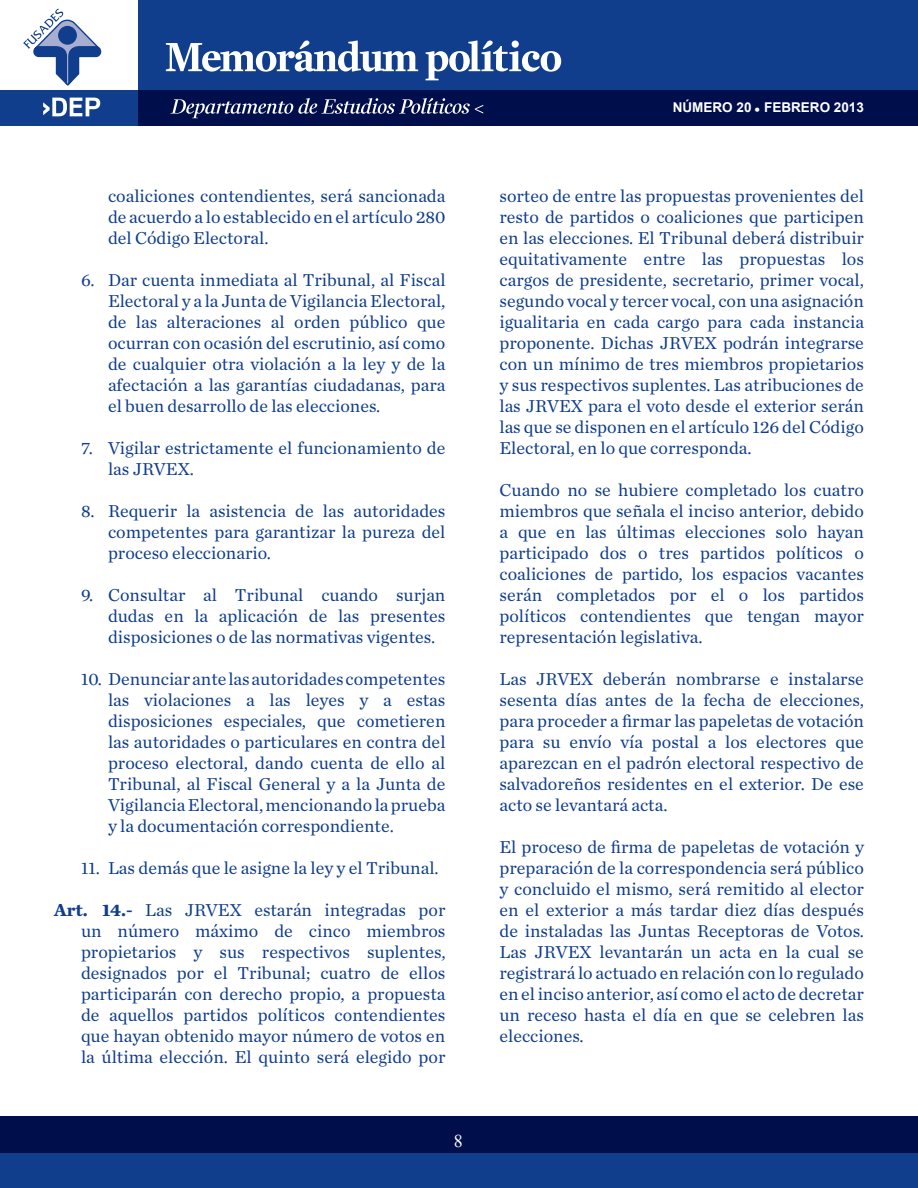
<style>
.page{position:relative;width:918px;height:1188px;background:#fff}
.page>*{position:absolute;margin:0;border:0;box-sizing:border-box;transform-origin:0 0}
.t1{font:18px/21px "Chronicle Text G1";color:#103d8c;text-align:justify}
.t2{font:18px "Times New Roman";color:#fff}
.t3{font:700 13.5px "Arial";color:#fff}
.s1{font-weight:700}
</style>
<div class="page">
<div style="left:138px;top:0;width:780px;height:126px;background:#103d8c"></div>
<svg style="left:166px;top:40px;width:395px;height:40px"></svg>
<svg style="left:0;top:90px;width:918px;height:36px;fill:#010e4c"></svg>
<svg style="left:170px;top:98px;width:313px;height:20px"></svg>
<svg style="left:43px;top:98px;width:57px;height:18px"></svg>
<svg style="left:23px;top:9px;width:79px;height:77px"></svg>
<div style="left:0;top:1116px;width:918px;height:72px;background:#103d8c"></div>
<div style="left:0;top:1116px;width:918px;height:37px;background:#010e4c"></div>
<svg style="left:755px;top:107px;width:4px;height:5px"></svg>
<p class="t1" style="left:108px;top:185px;width:339px">coaliciones contendientes, será sancionada de acuerdo a lo establecido en el artículo 280 del Código Electoral.</p>
<p class="t1" style="left:108px;top:269px;width:339px;text-indent:-27px">6. Dar cuenta inmediata al Tribunal, al Fiscal Electoral y a la Junta de Vigilancia Electoral, de las alteraciones al orden público que ocurran con ocasión del escrutinio, así como de cualquier otra violación a la ley y de la afectación a las garantías ciudadanas, para el buen desarrollo de las elecciones.</p>
<p class="t1" style="left:108px;top:437px;width:339px;text-indent:-27px">7. Vigilar estrictamente el funcionamiento de las JRVEX.</p>
<p class="t1" style="left:108px;top:500px;width:339px;text-indent:-27px">8. Requerir la asistencia de las autoridades competentes para garantizar la pureza del proceso eleccionario.</p>
<p class="t1" style="left:108px;top:584px;width:339px;text-indent:-27px">9. Consultar al Tribunal cuando surjan dudas en la aplicación de las presentes disposiciones o de las normativas vigentes.</p>
<p class="t1" style="left:108px;top:668px;width:339px;text-indent:-27px">10. Denunciar ante las autoridades competentes las violaciones a las leyes y a estas disposiciones especiales, que cometieren las autoridades o particulares en contra del proceso electoral, dando cuenta de ello al Tribunal, al Fiscal General y a la Junta de Vigilancia Electoral, mencionando la prueba y la documentación correspondiente.</p>
<p class="t1" style="left:81px;top:857px;width:359px">11. Las demás que le asigne la ley y el Tribunal.</p>
<p class="t1" style="left:81px;top:899px;width:366px;text-indent:-27px"><span class="s1">Art. 14.-</span> Las JRVEX estarán integradas por un número máximo de cinco miembros propietarios y sus respectivos suplentes, designados por el Tribunal; cuatro de ellos participarán con derecho propio, a propuesta de aquellos partidos políticos contendientes que hayan obtenido mayor número de votos en la última elección. El quinto será elegido por</p>
<p class="t2" style="left:454px;top:1129px;width:10px">8</p>
<p class="t3" style="left:673px;top:100px;width:193px">NÚMERO 20 FEBRERO 2013</p>
<p class="t1" style="left:500px;top:185px;width:366px">sorteo de entre las propuestas provenientes del resto de partidos o coaliciones que participen en las elecciones. El Tribunal deberá distribuir equitativamente entre las propuestas los cargos de presidente, secretario, primer vocal, segundo vocal y tercer vocal, con una asignación igualitaria en cada cargo para cada instancia proponente. Dichas JRVEX podrán integrarse con un mínimo de tres miembros propietarios y sus respectivos suplentes. Las atribuciones de las JRVEX para el voto desde el exterior serán las que se disponen en el artículo 126 del Código Electoral, en lo que corresponda.</p>
<p class="t1" style="left:500px;top:479px;width:366px">Cuando no se hubiere completado los cuatro miembros que señala el inciso anterior, debido a que en las últimas elecciones solo hayan participado dos o tres partidos políticos o coaliciones de partido, los espacios vacantes serán completados por el o los partidos políticos contendientes que tengan mayor representación legislativa.</p>
<p class="t1" style="left:500px;top:668px;width:366px">Las JRVEX deberán nombrarse e instalarse sesenta días antes de la fecha de elecciones, para proceder a firmar las papeletas de votación para su envío vía postal a los electores que aparezcan en el padrón electoral respectivo de salvadoreños residentes en el exterior. De ese acto se levantará acta.</p>
<p class="t1" style="left:500px;top:836px;width:366px">El proceso de firma de papeletas de votación y preparación de la correspondencia será público y concluido el mismo, será remitido al elector en el exterior a más tardar diez días después de instaladas las Juntas Receptoras de Votos.<br>Las JRVEX levantarán un acta en la cual se registrará lo actuado en relación con lo regulado en el inciso anterior, así como el acto de decretar un receso hasta el día en que se celebren las elecciones.</p>
</div>
